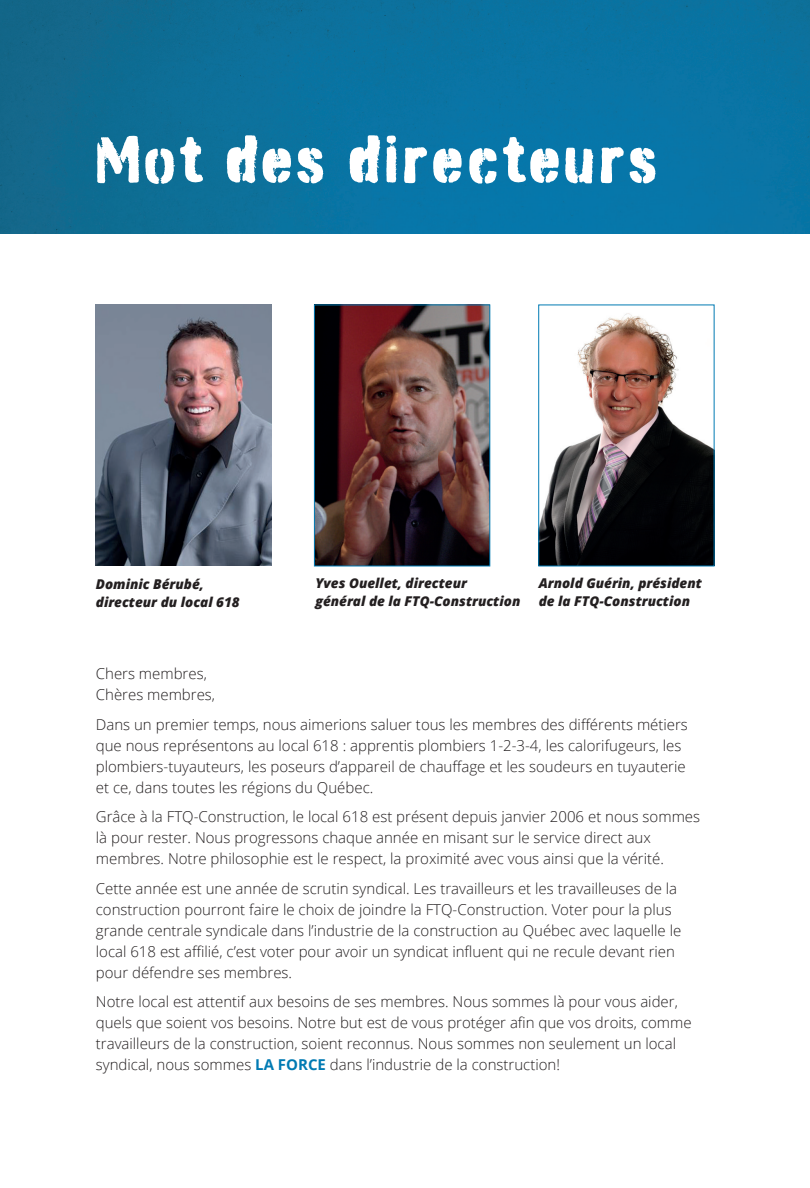
<style>
.page{position:relative;width:810px;height:1188px;background:#fff}
.page>*{position:absolute;margin:0;border:0;box-sizing:border-box;transform-origin:0 0}
.t1{font:65.85px "Burnaby Stencil";letter-spacing:.07em;color:#fff}
.t2{font:300 15px/21px "Open Sans";color:#231f20}
.t3{font:italic 800 13.5px/18px "Open Sans";color:#231f20}
.s1{font-weight:700;color:#007ab3}
</style>
<div class="page">
<img style="left:0;top:0;width:810px;height:234px">
<img style="left:96px;top:305px;width:175px;height:261px">
<img style="left:316px;top:307px;width:172px;height:257px">
<div style="left:314px;top:305px;width:176px;height:261px;border:1px solid #007ab3"></div>
<img style="left:540px;top:313px;width:173px;height:251px">
<div style="left:538px;top:305px;width:177px;height:261px;border:1px solid #007ab3"></div>
<h1 class="t1" style="left:96px;top:121px;width:563px">Mot des directeurs</h1>
<p class="t3" style="left:96px;top:574px;width:145px">Dominic Bérubé, directeur du local 618</p>
<p class="t3" style="left:315px;top:574px;width:206px">Yves Ouellet, directeur<br>général de la FTQ-Construction</p>
<p class="t3" style="left:539px;top:574px;width:165px">Arnold Guérin, président de la FTQ-Construction</p>
<p class="t2" style="left:96px;top:663px;width:121px">Chers membres,<br>Chères membres,</p>
<p class="t2" style="left:96px;top:713px;width:594px">Dans un premier temps, nous aimerions saluer tous les membres des différents métiers que nous représentons au local 618 : apprentis plombiers 1-2-3-4, les calorifugeurs, les plombiers-tuyauteurs, les poseurs d’appareil de chauffage et les soudeurs en tuyauterie et ce, dans toutes les régions du Québec.</p>
<p class="t2" style="left:96px;top:806px;width:606px">Grâce à la FTQ-Construction, le local 618 est présent depuis janvier 2006 et nous sommes là pour rester. Nous progressons chaque année en misant sur le service direct aux membres. Notre philosophie est le respect, la proximité avec vous ainsi que la vérité.</p>
<p class="t2" style="left:96px;top:877px;width:587px">Cette année est une année de scrutin syndical. Les travailleurs et les travailleuses de la construction pourront faire le choix de joindre la FTQ-Construction. Voter pour la plus grande centrale syndicale dans l’industrie de la construction au Québec avec laquelle le local 618 est affilié, c’est voter pour avoir un syndicat influent qui ne recule devant rien pour défendre ses membres.</p>
<p class="t2" style="left:96px;top:991px;width:597px">Notre local est attentif aux besoins de ses membres. Nous sommes là pour vous aider, quels que soient vos besoins. Notre but est de vous protéger afin que vos droits, comme travailleurs de la construction, soient reconnus. Nous sommes non seulement un local syndical, nous sommes <span class="s1">LA FORCE</span> dans l’industrie de la construction!</p>
</div>
